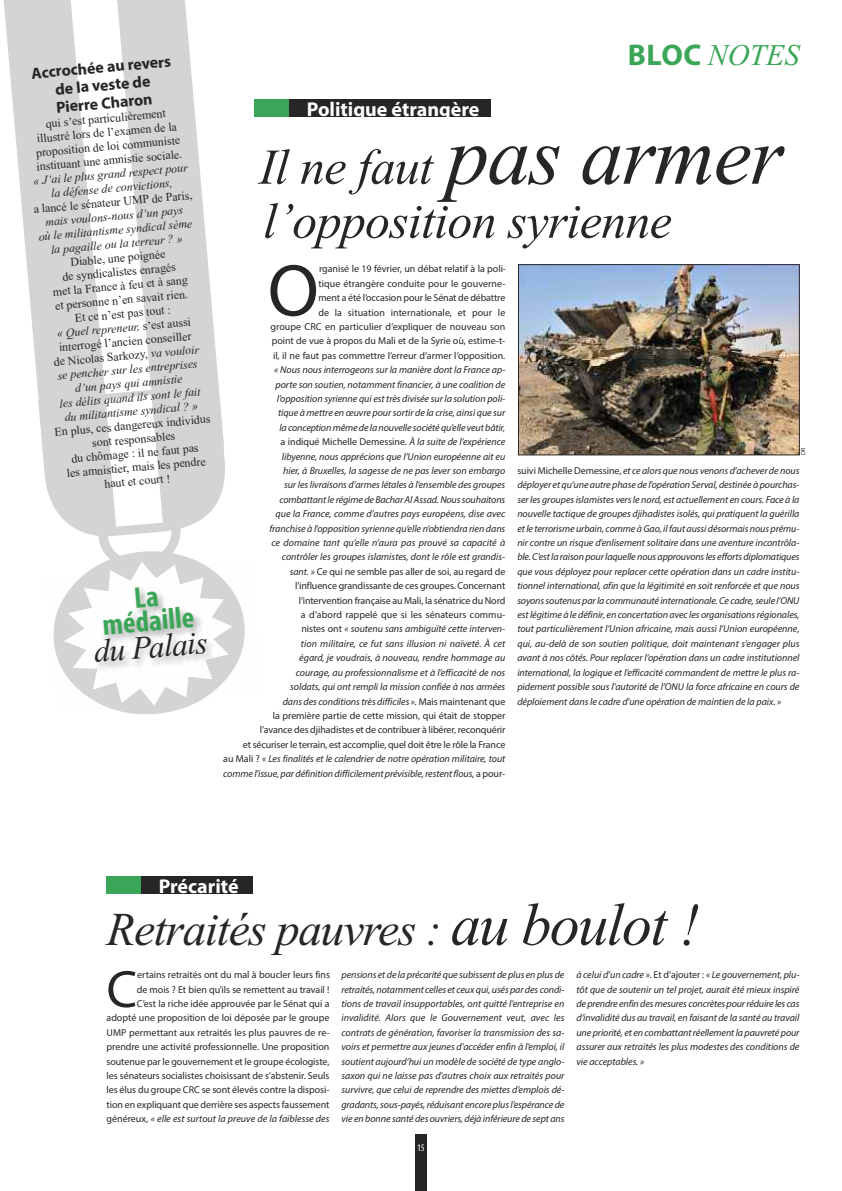
<style>
.page{position:relative;width:842px;height:1191px;background:#fff}
.page>*{position:absolute;margin:0;border:0;box-sizing:border-box;transform-origin:0 0}
.t1{font:74.1px "Myriad Pro";color:#272627}
.t2{font:52.7px "Myriad Pro";color:#272627}
.t3{font:italic 50px/54px "Times New Roman";letter-spacing:-.015em;color:#272627}
.t4{font:italic 47px "Times New Roman";letter-spacing:-.025em;color:#272627}
.t5{font:italic 32.1px "Times New Roman";color:#272627}
.t6{font:700 condensed 30px/24px "Myriad Pro";color:#3ba657;text-align:center}
.t7{font:italic 30px "Times New Roman";color:#3ba657}
.t8{font:700 20px "Myriad Pro";color:#fff}
.t9{font:700 16px/18px "Myriad Pro";color:#272627;text-align:center}
.t10{font:12px/14px "Times New Roman";color:#272627;text-align:center}
.t11{font:italic 12px/14px "Times New Roman";color:#272627;text-align:center}
.t12{font:italic 10px/14.4px "Myriad Pro";letter-spacing:-.005em;color:#272627;text-align:justify}
.t13{font:10px/14.4px "Myriad Pro";letter-spacing:-.005em;color:#272627;text-align:right}
.t14{font:condensed 10px "Myriad Pro";color:#fff}
.t15{font:6px "Myriad Pro";color:#272627}
.s1{font-style:italic}
.s2{font-family:"Myriad Pro";font-weight:700;font-style:normal}
.s3{font-size:85px}
.s4{font-style:normal}
.s5{font-size:60px}
</style>
<div class="page">
<div style="left:288px;top:99px;width:203px;height:17px;background:#272627"></div>
<div style="left:254px;top:99px;width:34px;height:17px;background:#3ba657"></div>
<svg style="left:44px;top:393px;width:181px;height:322px"></svg>
<svg style="left:116px;top:0;width:108px;height:453px;fill:#d4d4d4"></svg>
<svg style="left:3px;top:0;width:108px;height:464px;fill:#d4d4d4"></svg>
<img style="left:64px;top:567px;width:161px;height:136px">
<img style="left:157px;top:564px;width:88px;height:138px">
<img style="left:148px;top:567px;width:23px;height:11px">
<img style="left:114px;top:570px;width:23px;height:2px">
<img style="left:53px;top:572px;width:99px;height:134px">
<div style="left:141px;top:876px;width:112px;height:17px;background:#272627"></div>
<div style="left:107px;top:876px;width:34px;height:17px;background:#3ba657"></div>
<div style="left:415px;top:1134px;width:12px;height:57px;background:#272627"></div>
<img style="left:520px;top:266px;width:277px;height:187px">
<div style="left:518px;top:264px;width:281px;height:191px;border:1px solid #272627"></div>
<h3 class="t9" style="left:31px;top:66px;width:142px;rotate:-5deg">Accrochée aurevers de la veste de<br>Pierre charon</h3>
<p class="t10" style="left:32px;top:118px;width:148px;rotate:-5deg">qui s’est particulièrement illustré lors de l’examen de la proposition de loi communiste instituant une amnistie sociale.</p>
<p class="t11" style="left:33px;top:174px;width:156px;rotate:-5deg">« J’ai le plus grand respect pour la défense de convictions,</p>
<p class="t10" style="left:33px;top:202px;width:161px;rotate:-5deg">a lancé le sénateur UMP de Paris,</p>
<p class="t11" style="left:37px;top:216px;width:156px;rotate:-5deg">mais voulons-nous d’un pays<br>où le militantisme syndical sème la pagaille ou la terreur ? »</p>
<p class="t10" style="left:45px;top:257px;width:147px;rotate:-5deg">Diable, une poignée<br>de syndicalistes enragés<br>met la France à feu et à sang et personne n’en savait rien.<br>Et ce n’est pas tout :<br><span class="s1">« Quel repreneur,</span> s’est aussi interrogé l’ancien conseiller de Nicolas Sarkozy, <span class="s1">va vouloir se pencher sur les entreprises d’un pays qui amnistie<br>les délits quand ils sont le fait du militantisme syndical ? »</span></p>
<p class="t10" style="left:54px;top:425px;width:158px;rotate:-5deg">En plus, ces dangereux individus sont responsables<br>du chômage : il ne faut pas<br>les amnistier, mais les pendre haut et court !</p>
<h3 class="t6" style="left:100px;top:591px;width:93px;rotate:-5deg">la médaille</h3>
<h3 class="t5" style="left:92px;top:632px;width:116px;rotate:-5deg">du Palais</h3>
<h3 class="t7" style="left:628px;top:37px;width:173px"><span class="s2">Bloc</span> NOTES</h3>
<h3 class="t8" style="left:307px;top:102px;width:174px">Politique étrangère</h3>
<h3 class="t3" style="left:259px;top:139px;width:526px">Il ne faut <span class="s3">pas armer </span>l’opposition syrienne</h3>
<h1 class="t1" style="left:268px;top:263px;width:53px">O</h1>
<p class="t13" style="left:270px;top:262px;width:237px">rganisé le 19 février, un débat relatif à la poli-<br>tique étrangère conduite pour le gouverne-<br>ment a été l’occasion pour le Sénat de débattre<br>de la situation internationale, et pour le<br>groupe CRC en particulier d’expliquer de nouveau son point de vue à propos du Mali et de la Syrie où, estime-t&shy;il, il ne faut pas commettre l’erreur d’armer l’opposition.</p>
<p class="t12" style="left:223px;top:363px;width:284px;text-align:right">« Nous nous interrogeons sur la manière dont la France ap-<br>porte son soutien, notamment financier, à une coalition de<br>l’opposition syrienne qui est très divisée sur la solution poli-<br>tique à mettre en œuvre pour sortir de la crise, ainsi que sur<br>la conception même de la nouvelle société qu’elle veut bâtir,<br><span class="s4">a indiqué Michelle Demessine.</span> À la suite de l’expérience<br>libyenne, nous apprécions que l’Union européenne ait eu<br>hier, à Bruxelles, la sagesse de ne pas lever son embargo<br>sur les livraisons d’armes létales à l’ensemble des groupes<br>combattantle régime de BacharAlAssad.Noussouhaitons<br>que la France, comme d’autres pays européens, dise avec<br>franchise à l’opposition syrienne qu’elle n’obtiendra rien dans<br>ce domaine tant qu’elle n’aura pas prouvé sa capacité à<br>contrôler les groupes islamistes, dont le rôle est grandis-<br>sant. » <span class="s4">Ce qui ne semble pas aller de soi, au regard de<br>l’influence grandissante de ces groupes. Concernant<br>l’intervention française au Mali, la sénatrice du Nord<br>a d’abord rappelé que si les sénateurs commu-<br>nistes ont</span> « soutenu sans ambiguïté cette interven-<br>tion militaire, ce fut sans illusion ni naïveté. À cet<br>égard, je voudrais, à nouveau, rendre hommage au<br>courage, au professionnalisme et à l’efficacité de nos<br>soldats, qui ont rempli la mission confiée à nos armées<br>dans des conditionstrès difficiles ». <span class="s4">Mais maintenant que<br>la première partie de cette mission, qui était de stopper<br>l’avance des djihadistes et de contribuer à libérer, reconquérir<br>et sécuriser le terrain, est accomplie, quel doit être le rôle la France<br>au Mali ?</span> « Les finalités et le calendrier de notre opération militaire, tout comme l’issue, par définition difficilement prévisible,restentflous, <span class="s4">a pour-</span></p>
<p class="t15" style="left:801px;top:455px;width:9px;rotate:-90deg">DR</p>
<p class="t12" style="left:517px;top:464px;width:284px"><span class="s4">suivi Michelle Demessine,</span> et ce alors que nous venons d’achever de nous déployer et qu’une autre phase de l’opération Serval, destinée à pourchas&shy;serles groupesislamistes versle nord, est actuellement en cours. Face à la nouvelle tactique de groupes djihadistes isolés, qui pratiquent la guérilla etle terrorisme urbain, comme àGao, ilfaut aussi désormais nous prému&shy;nir contre un risque d’enlisement solitaire dans une aventure incontrôla&shy;ble.C’estla raison pourlaquelle nous approuvonsles efforts diplomatiques que vous déployez pour replacer cette opération dans un cadre institu&shy;tionnel international, afin que la légitimité en soit renforcée et que nous soyonssoutenus parla communauté internationale.Ce cadre,seule l’ONU estlégitime à le définir, en concertation avec les organisationsrégionales, tout particulièrement l’Union africaine, mais aussi l’Union européenne, qui, au-delà de son soutien politique, doit maintenant s’engager plus avant à nos côtés. Pour replacer l’opération dans un cadre institutionnel international, la logique et l’efficacité commandent de mettre le plus ra&shy;pidement possible sous l’autorité de l’ONU la force africaine en cours de déploiement dans le cadre d’une opération de maintien de la paix. »</p>
<h3 class="t8" style="left:159px;top:879px;width:81px">Précarité</h3>
<h3 class="t4" style="left:107px;top:901px;width:594px">Retraités pauvres : <span class="s5">au boulot !</span></h3>
<h2 class="t2" style="left:107px;top:969px;width:32px">C</h2>
<p class="t13" style="left:107px;top:968px;width:225px">ertains retraités ont du mal à boucler leurs fins<br>de mois ? Et bien qu’ils se remettent au travail !<br>C’est la riche idée approuvée par le Sénat qui a adopté une proposition de loi déposée par le groupe UMP permettant aux retraités les plus pauvres de re&shy;prendre une activité professionnelle. Une proposition soutenue par le gouvernement et le groupe écologiste, les sénateurs socialistes choisissant de s’abstenir. Seuls les élus du groupe CRC se sont élevés contre la disposi&shy;tion en expliquant que derrière ses aspects faussement généreux, <span class="s1">« elle est surtout la preuve de la faiblesse des</span></p>
<p class="t12" style="left:341px;top:968px;width:224px">pensions et de la précarité que subissent de plus en plus de retraités, notamment celles et ceux qui, usés par des condi&shy;tions de travail insupportables, ont quitté l’entreprise en invalidité. Alors que le Gouvernement veut, avec les contrats de génération, favoriser la transmission des sa&shy;voirs et permettre aux jeunes d’accéder enfin à l’emploi, il soutient aujourd’hui un modèle de société de type anglo&shy;saxon qui ne laisse pas d’autres choix aux retraités pour survivre, que celui de reprendre des miettes d’emplois dé&shy;gradants,sous-payés,réduisant encore plusl’espérance de vie en bonne santé des ouvriers, déjà inférieure de sept ans</p>
<p class="t12" style="left:576px;top:968px;width:224px">à celui d’un cadre ». <span class="s4">Et d’ajouter :</span> « Le gouvernement, plu&shy;tôt que de soutenir un tel projet, aurait été mieux inspiré de prendre enfin des mesures concrètes pourréduire les cas d’invalidité dus au travail, en faisant de la santé au travail une priorité, et en combattantréellementla pauvreté pour assurer aux retraités les plus modestes des conditions de vie acceptables. »</p>
<p class="t14" style="left:417px;top:1144px;width:9px">15</p>
</div>
